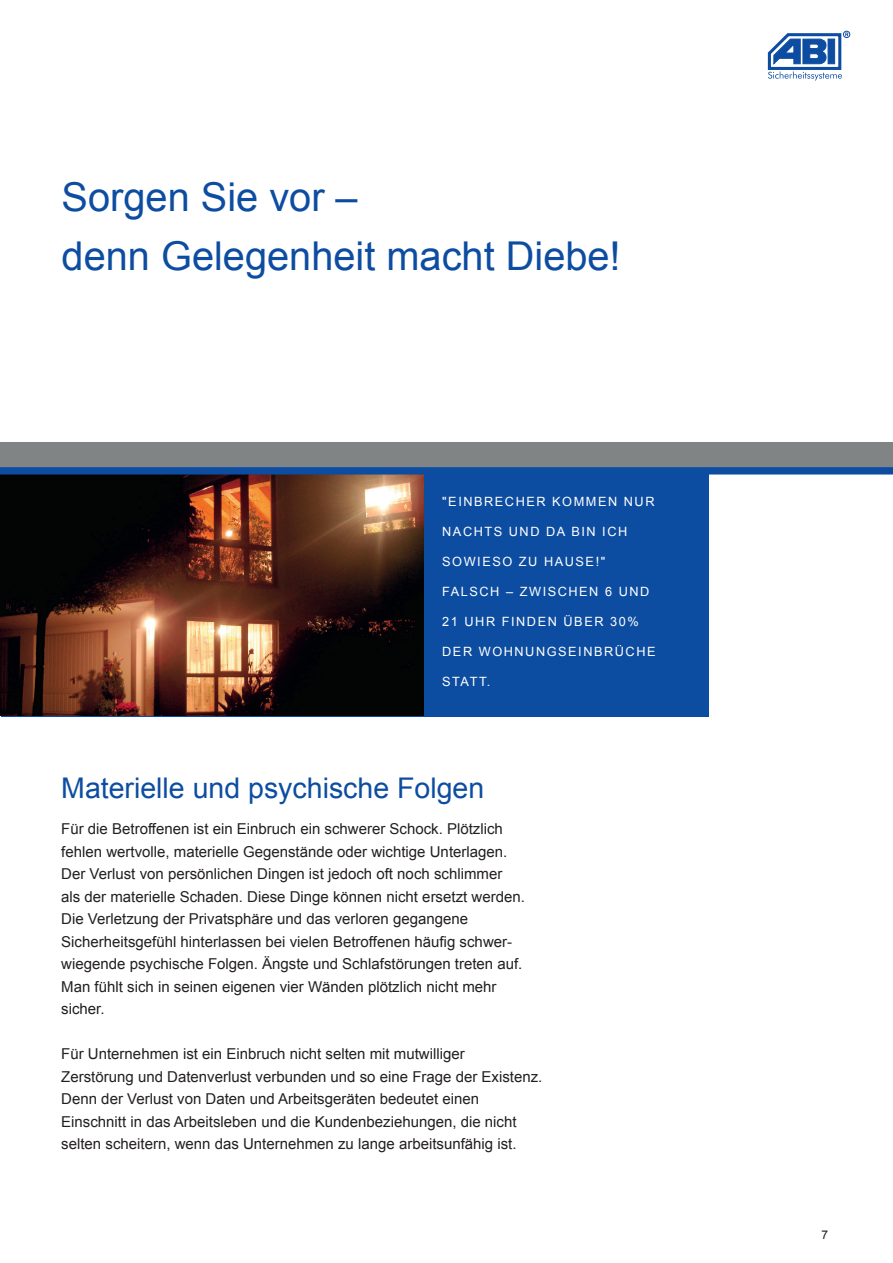
<style>
.page{position:relative;width:893px;height:1263px;background:#fff}
.page>*{position:absolute;margin:0;border:0;box-sizing:border-box;transform-origin:0 0}
.t1{font:39.75px/58.5px "Arial";color:#0d4da1}
.t2{font:28.5px "Arial";color:#0d4da1}
.t3{font:15px/22.5px "Arial";color:#231f20}
.t4{font:12.75px "Arial";letter-spacing:.12em;color:#fff}
.t5{font:12px "Arial";color:#231f20}
</style>
<div class="page">
<div style="left:843px;top:31px;width:7px;height:7px;border:1px solid #0d4da1;border-radius:50%"></div>
<svg style="left:767px;top:32px;width:81px;height:49px"></svg>
<div style="left:1px;top:469px;width:708px;height:247px;background:#0d4da1"></div>
<img style="left:0;top:474px;width:423px;height:242px">
<div style="left:0;top:467px;width:893px;height:7px;background:#0d4da1"></div>
<div style="left:0;top:443px;width:893px;height:24px;background:#818485"></div>
<h1 class="t1" style="left:62px;top:169px;width:561px">Sorgen Sie vor –<br>denn Gelegenheit macht Diebe!</h1>
<p class="t4" style="left:442px;top:493px;width:214px">"EINBRECHER KOMMEN NUR</p>
<p class="t4" style="left:442px;top:523px;width:187px">NACHTS UND DA BIN ICH</p>
<p class="t4" style="left:442px;top:553px;width:165px">SOWIESO ZU HAUSE!"</p>
<p class="t4" style="left:442px;top:583px;width:209px">FALSCH – ZWISCHEN 6 UND</p>
<p class="t4" style="left:442px;top:613px;width:198px">21 UHR FINDEN ÜBER 30%</p>
<p class="t4" style="left:442px;top:643px;width:215px">DER WOHNUNGSEINBRÜCHE</p>
<p class="t4" style="left:442px;top:673px;width:50px">STATT.</p>
<h2 class="t2" style="left:61px;top:769px;width:424px">Materielle und psychische Folgen</h2>
<p class="t3" style="left:61px;top:818px;width:465px">Für die Betroffenen ist ein Einbruch ein schwerer Schock. Plötzlich fehlen wertvolle, materielle Gegenstände oder wichtige Unterlagen.<br>Der Verlust von persönlichen Dingen ist jedoch oft noch schlimmer als der materielle Schaden. Diese Dinge können nicht ersetzt werden.<br>Die Verletzung der Privatsphäre und das verloren gegangene Sicherheitsgefühl hinterlassen bei vielen Betroffenen häufig schwer&shy;wiegende psychische Folgen. Ängste und Schlafstörungen treten auf.<br>Man fühlt sich in seinen eigenen vier Wänden plötzlich nicht mehr sicher.</p>
<p class="t3" style="left:61px;top:1043px;width:483px">Für Unternehmen ist ein Einbruch nicht selten mit mutwilliger<br>Zerstörung und Datenverlust verbunden und so eine Frage der Existenz.<br>Denn der Verlust von Daten und Arbeitsgeräten bedeutet einen Einschnitt in das Arbeitsleben und die Kundenbeziehungen, die nicht selten scheitern, wenn das Unternehmen zu lange arbeitsunfähig ist.</p>
<p class="t5" style="left:821px;top:1227px;width:8px">7</p>
</div>
